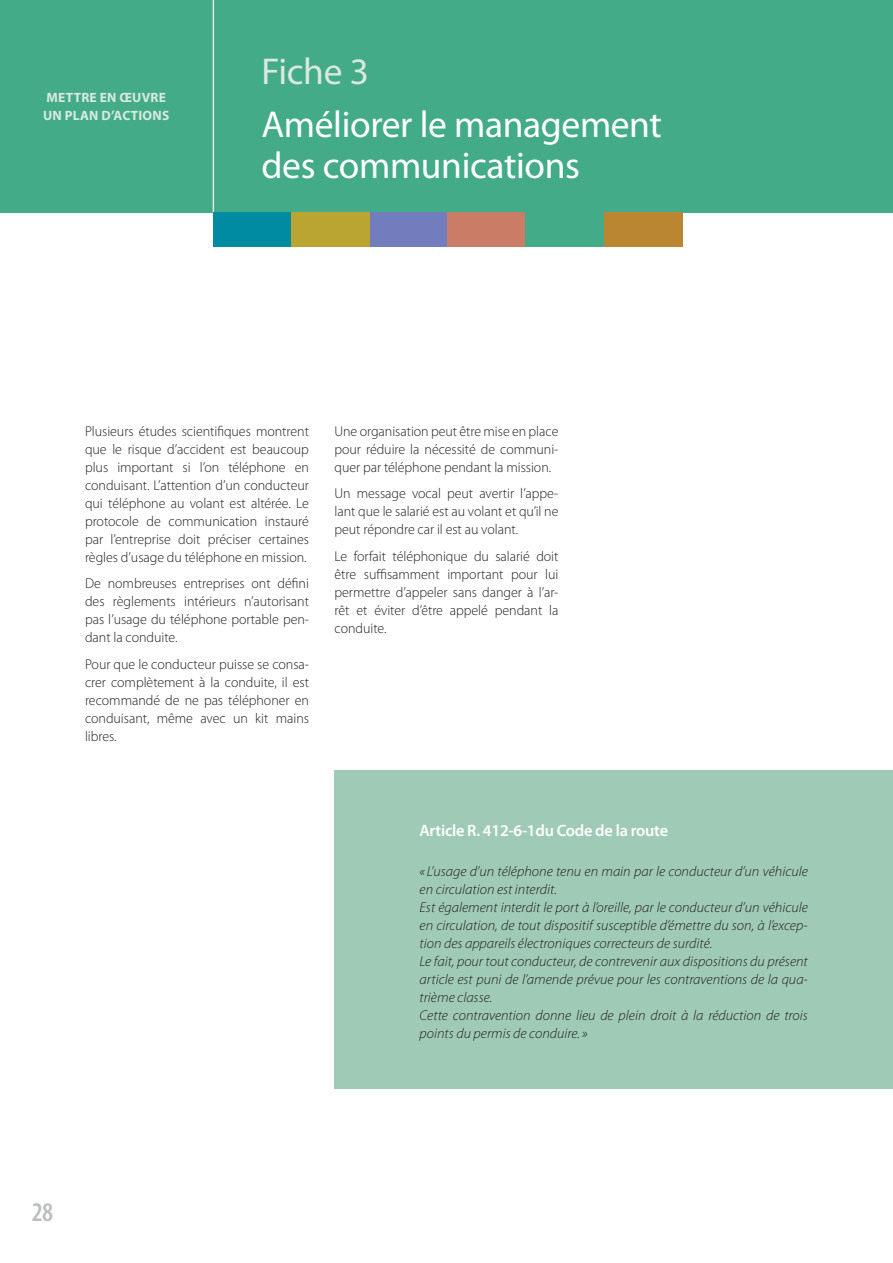
<style>
.page{position:relative;width:893px;height:1263px;background:#fff}
.page>*{position:absolute;margin:0;border:0;box-sizing:border-box;transform-origin:0 0}
.t1{font:37.5px/40.5px "Myriad Pro";letter-spacing:-.01em;color:#fff}
.t2{font:37.5px "Myriad Pro";letter-spacing:-.01em;color:#d9e9e0}
.t3{font:600 condensed 27px "Myriad Pro";color:#bcbdc0}
.t4{font:600 16.5px "Myriad Pro";letter-spacing:-.015em;color:#fff}
.t5{font:300 14.25px/18px "Myriad Pro";letter-spacing:-.005em;color:#231f20;text-align:justify}
.t6{font:italic 300 14.25px/18px "Myriad Pro";color:#231f20}
.t7{font:700 13.5px/18px "Myriad Pro";letter-spacing:.02em;color:#d9e9e0}
</style>
<div class="page">
<div style="left:0;top:0;width:893px;height:213px;background:#43ab87"></div>
<hr style="left:213px;top:0;width:1px;height:213px;background:#d9e9e0">
<div style="left:370px;top:213px;width:79px;height:34px;background:#717dbd"></div>
<div style="left:447px;top:213px;width:78px;height:34px;background:#cb7c67"></div>
<div style="left:604px;top:213px;width:79px;height:34px;background:#ba8632"></div>
<div style="left:525px;top:213px;width:79px;height:34px;background:#43ab87"></div>
<div style="left:213px;top:213px;width:78px;height:34px;background:#008ba3"></div>
<div style="left:291px;top:213px;width:79px;height:34px;background:#bba532"></div>
<div style="left:334px;top:770px;width:559px;height:319px;background:#9fcbb6"></div>
<p class="t7" style="left:43px;top:89px;width:128px">METTRE EN ŒUVRE<br>UN PLAN D’ACTIONS</p>
<h1 class="t2" style="left:261px;top:48px;width:109px">Fiche 3</h1>
<h1 class="t1" style="left:261px;top:104px;width:402px">Améliorer le management des communications</h1>
<p class="t5" style="left:85px;top:422px;width:225px">Plusieurs études scientifiques montrent que le risque d’accident est beaucoup plus important si l’on téléphone en conduisant. L’attention d’un conducteur qui téléphone au volant est altérée. Le protocole de communication instauré par l’entreprise doit préciser certaines règles d’usage du téléphone en mission.</p>
<p class="t5" style="left:85px;top:575px;width:225px">De nombreuses entreprises ont défini des règlements intérieurs n’autorisant pas l’usage du téléphone portable pen&shy;dant la conduite.</p>
<p class="t5" style="left:85px;top:655px;width:225px">Pour que le conducteur puisse se consa&shy;crer complètement à la conduite, il est recommandé de ne pas téléphoner en conduisant, même avec un kit mains libres.</p>
<p class="t5" style="left:334px;top:422px;width:225px">Une organisation peut être mise en place pour réduire la nécessité de communi&shy;quer par téléphone pendant la mission.</p>
<p class="t5" style="left:334px;top:485px;width:225px">Un message vocal peut avertir l’appe&shy;lant que le salarié est au volant et qu’il ne peut répondre car il est au volant.</p>
<p class="t5" style="left:334px;top:547px;width:225px">Le forfait téléphonique du salarié doit être suffisamment important pour lui permettre d’appeler sans danger à l’ar&shy;rêt et éviter d’être appelé pendant la conduite.</p>
<p class="t4" style="left:420px;top:822px;width:250px">Article R. 412-6-1du Code de la route</p>
<p class="t6" style="left:420px;top:862px;width:390px">« L’usage d’un téléphone tenu en main par le conducteur d’un véhicule en circulation est interdit.<br>Est également interdit le port à l’oreille, par le conducteur d’un véhicule en circulation, de tout dispositif susceptible d’émettre du son, à l’excep&shy;tion des appareils électroniques correcteurs de surdité.<br>Le fait, pour tout conducteur, de contrevenir aux dispositions du présent article est puni de l’amende prévue pour les contraventions de la qua&shy;trième classe.<br>Cette contravention donne lieu de plein droit à la réduction de trois points du permis de conduire.»</p>
<h2 class="t3" style="left:32px;top:1197px;width:23px">28</h2>
</div>
